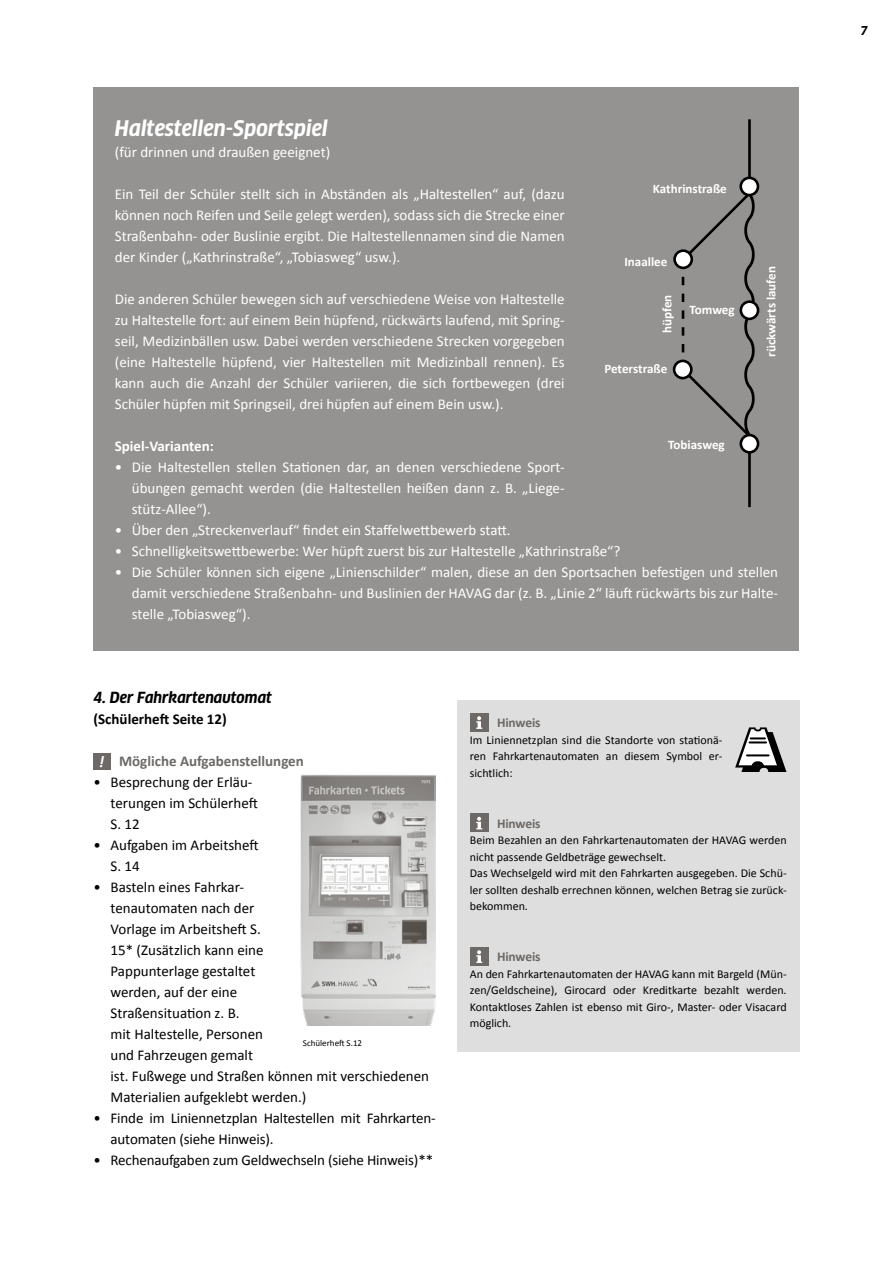
<style>
.page{position:relative;width:893px;height:1263px;background:#fff}
.page>*{position:absolute;margin:0;border:0;box-sizing:border-box;transform-origin:0 0}
.t1{font:italic 700 21px "Clan OT Narr";color:#fff}
.t2{font:15px/21px "Calibri";color:#fff;text-align:justify}
.t3{font:15px/21px "Calibri";color:#000}
.t4{font:700 15px "Calibri";color:#6d6966}
.t5{font:italic 700 15px "Clan OT Narr";color:#000}
.t6{font:700 15px "Calibri";color:#000}
.t7{font:700 15px "Calibri";color:#fff}
.t8{font:700 13.5px "Calibri";letter-spacing:-.01em;color:#6d6966}
.t9{font:700 13.05px "Calibri";color:#fff}
.t10{font:12px/16.5px "Calibri";color:#000;text-align:justify}
.t11{font:italic 700 12px "Clan OT Narr";color:#000}
.t12{font:9px "Calibri";color:#000}
.s1{font-style:italic;font-size:16.2px;color:#fff}
</style>
<div class="page">
<div style="left:94px;top:87px;width:705px;height:564px;background:#959391"></div>
<hr style="left:748px;top:119px;width:3px;height:74px;background:#000">
<hr style="left:748px;top:436px;width:3px;height:71px;background:#000">
<svg style="left:679px;top:192px;width:79px;height:247px"></svg>
<div style="left:741px;top:435px;width:17px;height:17px;background:#fff;border-radius:50%"></div>
<div style="left:739px;top:434px;width:20px;height:20px;border:3px solid #000;border-radius:50%"></div>
<div style="left:741px;top:178px;width:17px;height:17px;background:#fff;border-radius:50%"></div>
<div style="left:739px;top:177px;width:20px;height:19px;border:3px solid #000;border-radius:50%"></div>
<div style="left:675px;top:251px;width:17px;height:17px;background:#fff;border-radius:50%"></div>
<div style="left:673px;top:249px;width:20px;height:20px;border:3px solid #000;border-radius:50%"></div>
<div style="left:674px;top:361px;width:17px;height:17px;background:#fff;border-radius:50%"></div>
<div style="left:673px;top:360px;width:20px;height:19px;border:3px solid #000;border-radius:50%"></div>
<div style="left:741px;top:302px;width:17px;height:17px;background:#fff;border-radius:50%"></div>
<div style="left:739px;top:300px;width:20px;height:20px;border:3px solid #000;border-radius:50%"></div>
<div style="left:94px;top:753px;width:17px;height:17px;background:#6d6966"></div>
<img style="left:300px;top:775px;width:136px;height:250px">
<div style="left:457px;top:700px;width:342px;height:351px;background:#dedede"></div>
<div style="left:470px;top:713px;width:19px;height:19px;background:#6d6966"></div>
<svg style="left:476px;top:716px;width:6px;height:13px"></svg>
<div style="left:470px;top:814px;width:19px;height:18px;background:#6d6966"></div>
<svg style="left:476px;top:817px;width:6px;height:12px"></svg>
<div style="left:470px;top:947px;width:19px;height:19px;background:#6d6966"></div>
<svg style="left:476px;top:950px;width:6px;height:13px"></svg>
<svg style="left:735px;top:727px;width:51px;height:45px"></svg>
<h1 class="t1" style="left:115px;top:116px;width:214px">Haltestellen-Sportspiel</h1>
<p class="t2" style="left:115px;top:141px;width:217px">(für drinnen und draußen geeignet)</p>
<p class="t2" style="left:115px;top:183px;width:451px">Ein Teil der Schüler stellt sich in Abständen als „Haltestellen“ auf, (dazu können noch Reifen und Seile gelegt werden), sodass sich die Strecke einer Straßenbahn- oder Buslinie ergibt. Die Haltestellennamen sind die Namen der Kinder („Kathrinstraße“, „Tobiasweg“ usw.).</p>
<p class="t2" style="left:115px;top:288px;width:451px">Die anderen Schüler bewegen sich auf verschiedene Weise von Haltestelle zu Haltestelle fort: auf einem Bein hüpfend, rückwärts laufend, mit Spring&shy;seil, Medizinbällen usw. Dabei werden verschiedene Strecken vorgegeben (eine Haltestelle hüpfend, vier Haltestellen mit Medizinball rennen). Es kann auch die Anzahl der Schüler variieren, die sich fortbewegen (drei Schüler hüpfen mit Springseil, drei hüpfen auf einem Bein usw.).</p>
<p class="t7" style="left:115px;top:436px;width:101px">Spiel-Varianten:</p>
<p class="t2" style="left:132px;top:456px;width:434px;text-indent:-17px">• Die Haltestellen stellen Stationen dar, an denen verschiedene Sport&shy;übungen gemacht werden (die Haltestellen heißen dann z. B. „Liege&shy;stütz-Allee“).</p>
<p class="t2" style="left:115px;top:519px;width:397px">• Über den „Streckenverlauf“ findet ein Staffelwettbewerb statt.</p>
<p class="t2" style="left:115px;top:540px;width:507px">• Schnelligkeitswettbewerbe: Wer hüpft zuerst bis zur Haltestelle „Kathrinstraße“?</p>
<p class="t2" style="left:132px;top:561px;width:648px;text-indent:-17px">• Die Schüler können sich eigene „Linienschilder“ malen, diese an den Sportsachen befestigen und stellen damit verschiedene Straßenbahn- und Buslinien der HAVAG dar (z. B. „Linie 2“ läuft rückwärts bis zur Halte&shy;stelle „Tobiasweg“).</p>
<p class="t9" style="left:653px;top:180px;width:75px">Kathrinstraße</p>
<p class="t9" style="left:624px;top:253px;width:44px">Inaallee</p>
<p class="t9" style="left:659px;top:333px;width:40px;rotate:-90deg">hüpfen</p>
<p class="t9" style="left:763px;top:357px;width:92px;rotate:-90deg">rückwärts laufen</p>
<p class="t9" style="left:689px;top:302px;width:47px">Tomweg</p>
<p class="t9" style="left:604px;top:361px;width:64px">Peterstraße</p>
<p class="t9" style="left:668px;top:436px;width:58px">Tobiasweg</p>
<p class="t5" style="left:94px;top:688px;width:180px">4. Der Fahrkartenautomat</p>
<p class="t6" style="left:94px;top:709px;width:135px">(Schülerheft Seite 12)</p>
<p class="t4" style="left:99px;top:751px;width:207px"><span class="s1">!</span> Mögliche Aufgabenstellungen</p>
<p class="t3" style="left:111px;top:771px;width:149px;text-indent:-17px">• Besprechung der Erläu&shy;terungen im Schülerheft<br>S. 12</p>
<p class="t3" style="left:111px;top:834px;width:150px;text-indent:-17px">• Aufgaben im Arbeitsheft<br>S. 14</p>
<p class="t3" style="left:111px;top:876px;width:320px;text-indent:-17px">• Basteln eines Fahrkar-<br>tenautomaten nach der<br>Vorlage im Arbeitsheft S.<br>15* (Zusätzlich kann eine<br>Pappunterlage gestaltet<br>werden, auf der eine<br>Straßensituation z. B.<br>mit Haltestelle, Personen<br>und Fahrzeugen gemalt<br>ist. Fußwege und Straßen können mit verschiedenen<br>Materialien aufgeklebt werden.)</p>
<p class="t3" style="left:111px;top:1107px;width:327px;text-indent:-17px">• Finde im Liniennetzplan Haltestellen mit Fahrkarten&shy;automaten (siehe Hinweis).</p>
<p class="t3" style="left:94px;top:1149px;width:341px">• Rechenaufgaben zum Geldwechseln (siehe Hinweis)**</p>
<p class="t12" style="left:303px;top:1037px;width:61px">Schülerheft S.12</p>
<p class="t8" style="left:497px;top:714px;width:45px">Hinweis</p>
<p class="t10" style="left:470px;top:732px;width:254px">Im Liniennetzplan sind die Standorte von stationä&shy;ren Fahrkartenautomaten an diesem Symbol er&shy;sichtlich:</p>
<p class="t8" style="left:497px;top:815px;width:45px">Hinweis</p>
<p class="t10" style="left:470px;top:832px;width:318px;text-align:left">Beim Bezahlen an den Fahrkartenautomaten der HAVAG werden nicht passende Geldbeträge gewechselt.<br>Das Wechselgeld wird mit den Fahrkarten ausgegeben. Die Schü&shy;ler sollten deshalb errechnen können, welchen Betrag sie zurück&shy;bekommen.</p>
<p class="t8" style="left:497px;top:948px;width:45px">Hinweis</p>
<p class="t10" style="left:470px;top:966px;width:318px">An den Fahrkartenautomaten der HAVAG kann mit Bargeld (Mün&shy;zen/Geldscheine), Girocard oder Kreditkarte bezahlt werden.<br>Kontaktloses Zahlen ist ebenso mit Giro-, Master- oder Visacard möglich.</p>
<p class="t11" style="left:860px;top:24px;width:9px">7</p>
</div>
